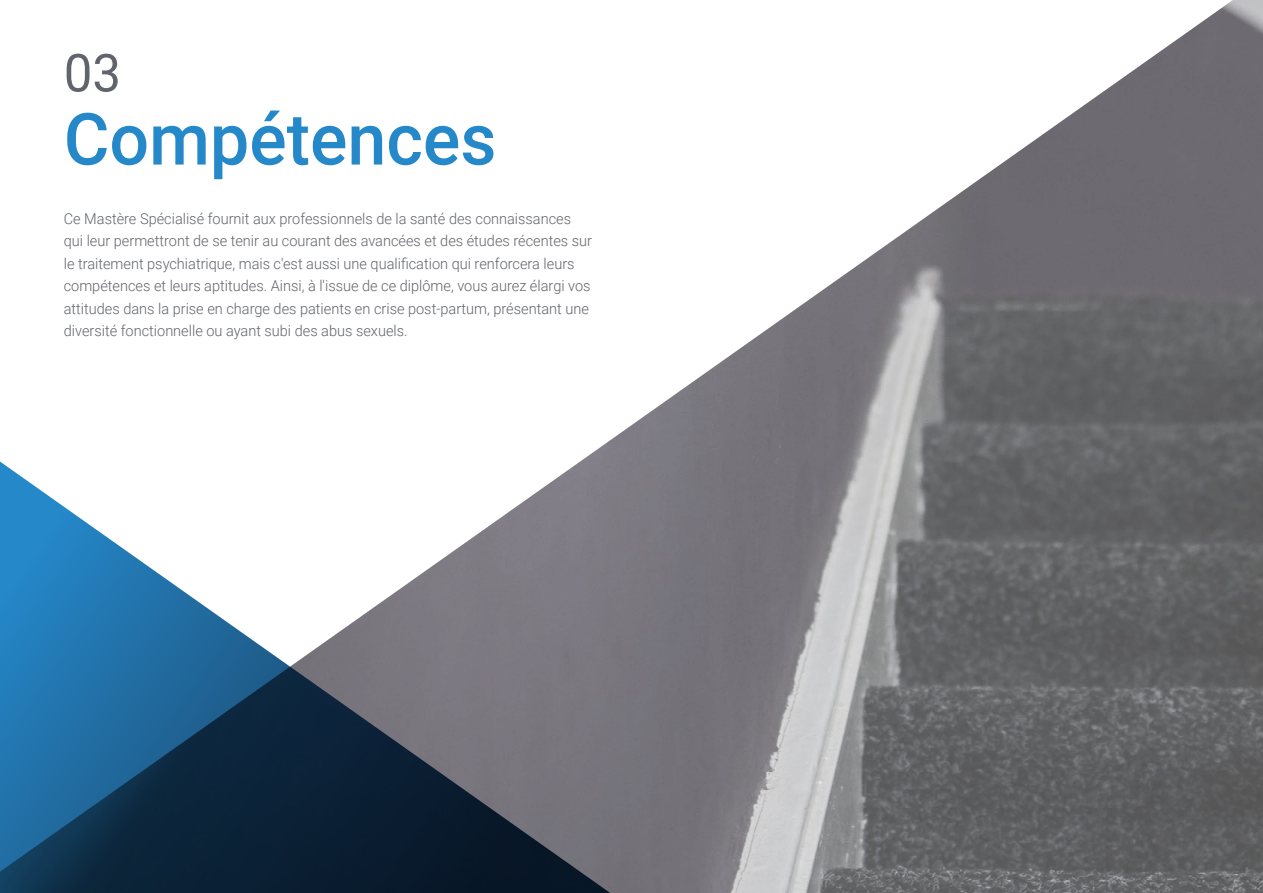
<style>
.page{position:relative;width:1263px;height:893px;background:#fff}
.page>*{position:absolute;margin:0;border:0;box-sizing:border-box;transform-origin:0 0}
.t1{font:500 72px "Roboto";color:#2488c9}
.t2{font:52.5px "Roboto";color:#61646a}
.t3{font:300 15px/22.5px "Roboto";color:#61646a}
</style>
<div class="page">
<img style="left:602px;top:0;width:661px;height:893px">
<svg style="left:0;top:446px;width:640px;height:447px"></svg>
<h2 class="t2" style="left:64px;top:36px;width:59px">03</h2>
<h1 class="t1" style="left:64px;top:89px;width:434px">Compétences</h1>
<p class="t3" style="left:64px;top:207px;width:530px">Ce Mastère Spécialisé fournit aux professionnels de la santé des connaissances qui leur permettront de se tenir au courant des avancées et des études récentes sur le traitement psychiatrique, mais c'est aussi une qualification qui renforcera leurs compétences et leurs aptitudes. Ainsi, à l'issue de ce diplôme, vous aurez élargi vos attitudes dans la prise en charge des patients en crise post-partum, présentant une diversité fonctionnelle ou ayant subi des abus sexuels.</p>
</div>
